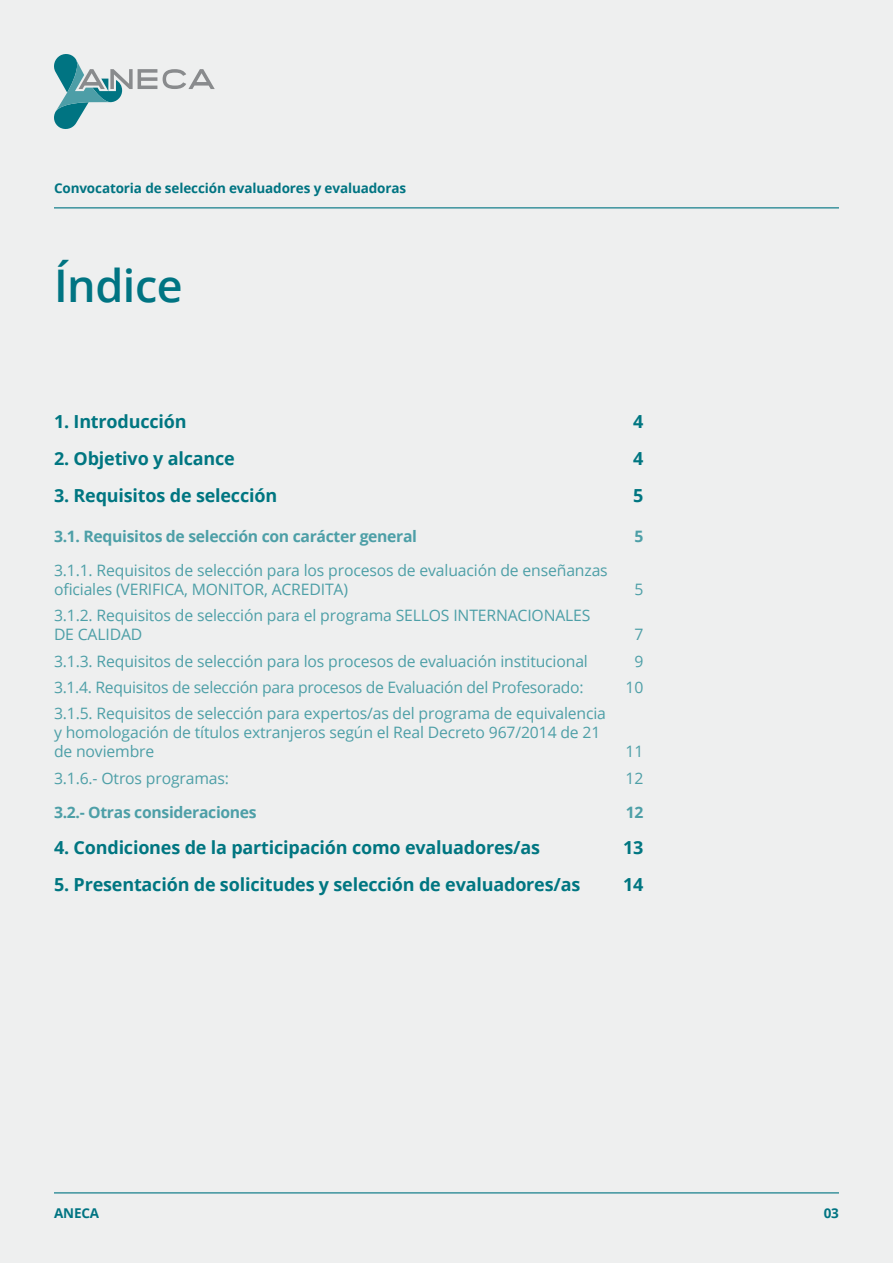
<style>
.page{position:relative;width:893px;height:1263px;background:#eeefef}
.page>*{position:absolute;margin:0;border:0;box-sizing:border-box;transform-origin:0 0}
.t1{font:600 45px "Open Sans";letter-spacing:-.01em;color:#007482}
.t2{font:700 18px "Open Sans";letter-spacing:-.01em;color:#007681}
.t3{font:15.75px/18.9px "Open Sans";letter-spacing:-.01em;color:#4d9fa7}
.t4{font:700 15.75px "Open Sans";letter-spacing:-.02em;color:#4d9fa7}
.t5{font:700 13.5px "Open Sans";letter-spacing:-.01em;color:#007482}
</style>
<div class="page">
<svg style="left:163px;top:69px;width:52px;height:20px"></svg>
<svg style="left:54px;top:54px;width:103px;height:75px"></svg>
<hr style="left:54px;top:1192px;width:785px;height:1px;background:#007482">
<hr style="left:54px;top:207px;width:785px;height:1px;background:#007482">
<p class="t5" style="left:54px;top:179px;width:354px">Convocatoria de selección evaluadores y evaluadoras</p>
<h1 class="t1" style="left:54px;top:254px;width:130px">Índice</h1>
<p class="t2" style="left:54px;top:409px;width:134px">1. Introducción</p>
<p class="t2" style="left:633px;top:409px;width:12px">4</p>
<p class="t2" style="left:54px;top:446px;width:182px">2. Objetivo y alcance</p>
<p class="t2" style="left:633px;top:446px;width:12px">4</p>
<p class="t2" style="left:54px;top:482px;width:225px">3. Requisitos de selección</p>
<p class="t2" style="left:633px;top:482px;width:12px">5</p>
<p class="t4" style="left:54px;top:525px;width:365px">3.1. Requisitos de selección con carácter general</p>
<p class="t4" style="left:634px;top:525px;width:10px">5</p>
<p class="t3" style="left:54px;top:560px;width:555px">3.1.1. Requisitos de selección para los procesos de evaluación de enseñanzas oficiales (VERIFICA, MONITOR, ACREDITA)</p>
<p class="t3" style="left:634px;top:579px;width:11px">5</p>
<p class="t3" style="left:54px;top:606px;width:538px">3.1.2. Requisitos de selección para el programa SELLOS INTERNACIONALES<br>DE CALIDAD</p>
<p class="t3" style="left:634px;top:625px;width:11px">7</p>
<p class="t3" style="left:54px;top:651px;width:535px">3.1.3. Requisitos de selección para los procesos de evaluación institucional</p>
<p class="t3" style="left:634px;top:651px;width:11px">9</p>
<p class="t3" style="left:54px;top:677px;width:531px">3.1.4. Requisitos de selección para procesos de Evaluación del Profesorado:</p>
<p class="t3" style="left:626px;top:677px;width:19px">10</p>
<p class="t3" style="left:54px;top:704px;width:553px">3.1.5. Requisitos de selección para expertos/as del programa de equivalencia y homologación de títulos extranjeros según el Real Decreto 967/2014 de 21 de noviembre</p>
<p class="t3" style="left:626px;top:742px;width:19px">11</p>
<p class="t3" style="left:54px;top:768px;width:177px">3.1.6.- Otros programas:</p>
<p class="t3" style="left:626px;top:768px;width:19px">12</p>
<p class="t4" style="left:54px;top:801px;width:204px">3.2.- Otras consideraciones</p>
<p class="t4" style="left:626px;top:801px;width:19px">12</p>
<p class="t2" style="left:54px;top:835px;width:488px">4. Condiciones de la participación como evaluadores/as</p>
<p class="t2" style="left:623px;top:835px;width:22px">13</p>
<p class="t2" style="left:54px;top:871px;width:528px">5. Presentación de solicitudes y selección de evaluadores/as</p>
<p class="t2" style="left:623px;top:871px;width:22px">14</p>
<p class="t5" style="left:54px;top:1203px;width:47px">ANECA</p>
<p class="t5" style="left:824px;top:1203px;width:17px">03</p>
</div>
